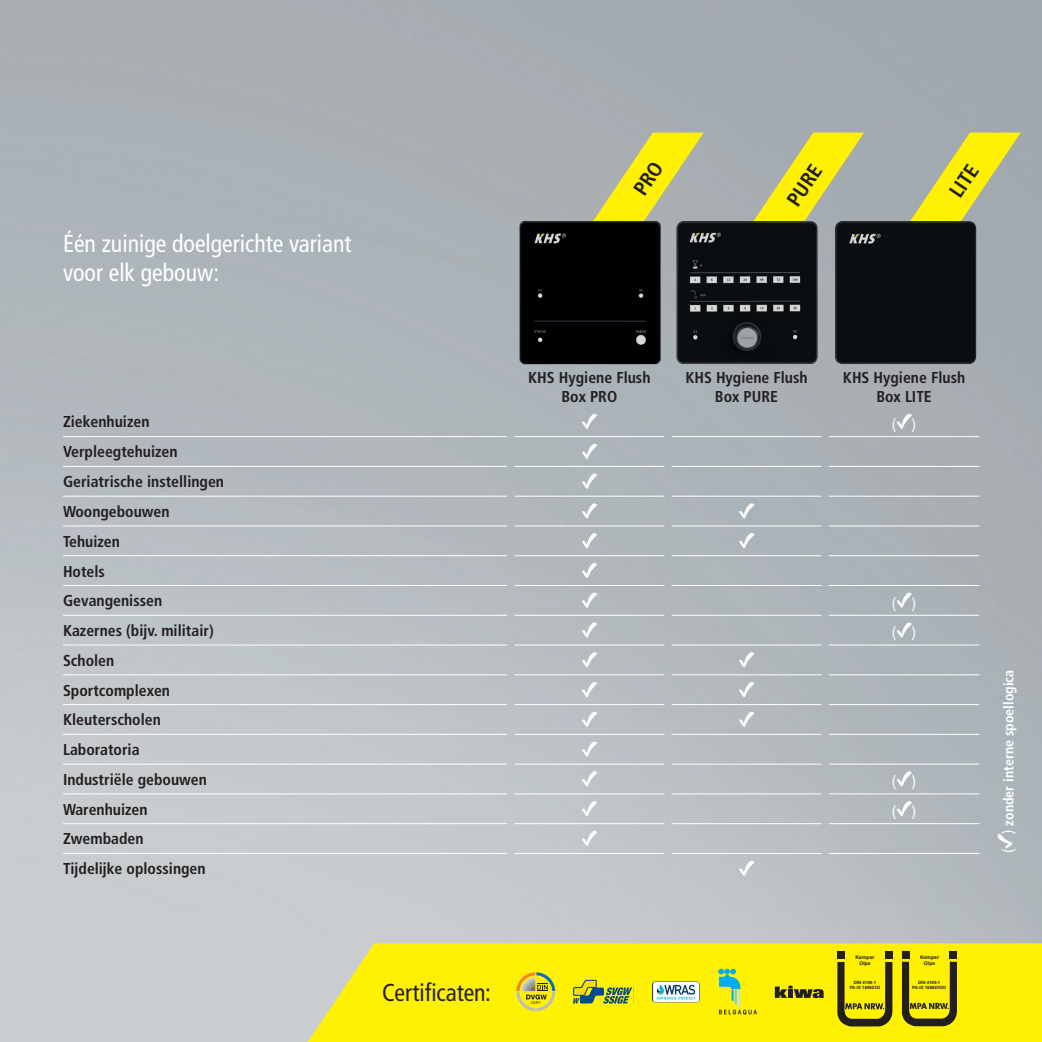
<style>
.page{position:relative;width:1042px;height:1042px;background:#fff}
.page>*{position:absolute;margin:0;border:0;box-sizing:border-box;transform-origin:0 0}
.t1{font:condensed 24.5px/29.4px "Frutiger LT Com";color:#fff}
.t2{font:condensed 24.5px "Frutiger LT Com";letter-spacing:-.005em;color:#231f20}
.t3{font:700 condensed 20.65px "Frutiger LT Com";color:#231f20}
.t4{font:700 condensed 15.75px/29.8px "Frutiger LT Com";color:#231f20;text-align:center}
.t5{font:condensed 15.75px "Frutiger LT Com";color:#fff}
.t6{font:700 condensed 14px "Frutiger LT Com";color:#fff}
.t7{font:700 5.08px/6.1px "Arial";color:#231f20;text-align:center}
.t8{font:700 4.38px/5.2px "Arial";color:#231f20;text-align:center}
.s1{font-weight:400;font-size:15.75px}
</style>
<div class="page">
<img style="left:0;top:0;width:1042px;height:1042px">
<hr style="left:63px;top:436px;width:444px;height:1px;background:#fff">
<hr style="left:63px;top:466px;width:444px;height:1px;background:#fff">
<hr style="left:63px;top:496px;width:444px;height:1px;background:#fff">
<hr style="left:63px;top:525px;width:444px;height:1px;background:#fff">
<hr style="left:63px;top:555px;width:444px;height:1px;background:#fff">
<hr style="left:63px;top:585px;width:444px;height:1px;background:#fff">
<hr style="left:63px;top:615px;width:444px;height:1px;background:#fff">
<hr style="left:63px;top:644px;width:444px;height:1px;background:#fff">
<hr style="left:63px;top:674px;width:444px;height:1px;background:#fff">
<hr style="left:63px;top:704px;width:444px;height:1px;background:#fff">
<hr style="left:63px;top:734px;width:444px;height:1px;background:#fff">
<hr style="left:63px;top:764px;width:444px;height:1px;background:#fff">
<hr style="left:63px;top:793px;width:444px;height:1px;background:#fff">
<hr style="left:63px;top:823px;width:444px;height:1px;background:#fff">
<hr style="left:63px;top:853px;width:444px;height:1px;background:#fff">
<hr style="left:514px;top:436px;width:150px;height:1px;background:#fff">
<hr style="left:514px;top:466px;width:150px;height:1px;background:#fff">
<hr style="left:514px;top:496px;width:150px;height:1px;background:#fff">
<hr style="left:514px;top:525px;width:150px;height:1px;background:#fff">
<hr style="left:514px;top:555px;width:150px;height:1px;background:#fff">
<hr style="left:514px;top:585px;width:150px;height:1px;background:#fff">
<hr style="left:514px;top:615px;width:150px;height:1px;background:#fff">
<hr style="left:514px;top:644px;width:150px;height:1px;background:#fff">
<hr style="left:514px;top:674px;width:150px;height:1px;background:#fff">
<hr style="left:514px;top:704px;width:150px;height:1px;background:#fff">
<hr style="left:514px;top:734px;width:150px;height:1px;background:#fff">
<hr style="left:514px;top:764px;width:150px;height:1px;background:#fff">
<hr style="left:514px;top:793px;width:150px;height:1px;background:#fff">
<hr style="left:514px;top:823px;width:150px;height:1px;background:#fff">
<hr style="left:514px;top:853px;width:150px;height:1px;background:#fff">
<hr style="left:672px;top:436px;width:149px;height:1px;background:#fff">
<hr style="left:672px;top:466px;width:149px;height:1px;background:#fff">
<hr style="left:672px;top:496px;width:149px;height:1px;background:#fff">
<hr style="left:672px;top:525px;width:149px;height:1px;background:#fff">
<hr style="left:672px;top:555px;width:149px;height:1px;background:#fff">
<hr style="left:672px;top:585px;width:149px;height:1px;background:#fff">
<hr style="left:672px;top:615px;width:149px;height:1px;background:#fff">
<hr style="left:672px;top:644px;width:149px;height:1px;background:#fff">
<hr style="left:672px;top:674px;width:149px;height:1px;background:#fff">
<hr style="left:672px;top:704px;width:149px;height:1px;background:#fff">
<hr style="left:672px;top:734px;width:149px;height:1px;background:#fff">
<hr style="left:672px;top:764px;width:149px;height:1px;background:#fff">
<hr style="left:672px;top:793px;width:149px;height:1px;background:#fff">
<hr style="left:672px;top:823px;width:149px;height:1px;background:#fff">
<hr style="left:672px;top:853px;width:149px;height:1px;background:#fff">
<hr style="left:829px;top:436px;width:150px;height:1px;background:#fff">
<hr style="left:829px;top:466px;width:150px;height:1px;background:#fff">
<hr style="left:829px;top:496px;width:150px;height:1px;background:#fff">
<hr style="left:829px;top:525px;width:150px;height:1px;background:#fff">
<hr style="left:829px;top:555px;width:150px;height:1px;background:#fff">
<hr style="left:829px;top:585px;width:150px;height:1px;background:#fff">
<hr style="left:829px;top:615px;width:150px;height:1px;background:#fff">
<hr style="left:829px;top:644px;width:150px;height:1px;background:#fff">
<hr style="left:829px;top:674px;width:150px;height:1px;background:#fff">
<hr style="left:829px;top:704px;width:150px;height:1px;background:#fff">
<hr style="left:829px;top:734px;width:150px;height:1px;background:#fff">
<hr style="left:829px;top:764px;width:150px;height:1px;background:#fff">
<hr style="left:829px;top:793px;width:150px;height:1px;background:#fff">
<hr style="left:829px;top:823px;width:150px;height:1px;background:#fff">
<hr style="left:829px;top:853px;width:150px;height:1px;background:#fff">
<svg style="left:581px;top:413px;width:16px;height:17px"></svg>
<svg style="left:896px;top:413px;width:16px;height:17px"></svg>
<svg style="left:581px;top:443px;width:16px;height:17px"></svg>
<svg style="left:581px;top:473px;width:16px;height:16px"></svg>
<svg style="left:581px;top:503px;width:16px;height:16px"></svg>
<svg style="left:739px;top:503px;width:15px;height:16px"></svg>
<svg style="left:581px;top:533px;width:16px;height:16px"></svg>
<svg style="left:739px;top:533px;width:15px;height:16px"></svg>
<svg style="left:581px;top:562px;width:16px;height:17px"></svg>
<svg style="left:581px;top:592px;width:16px;height:16px"></svg>
<svg style="left:896px;top:592px;width:16px;height:16px"></svg>
<svg style="left:581px;top:622px;width:16px;height:16px"></svg>
<svg style="left:896px;top:622px;width:16px;height:16px"></svg>
<svg style="left:581px;top:652px;width:16px;height:16px"></svg>
<svg style="left:739px;top:652px;width:15px;height:16px"></svg>
<svg style="left:581px;top:681px;width:16px;height:17px"></svg>
<svg style="left:739px;top:681px;width:15px;height:17px"></svg>
<svg style="left:581px;top:711px;width:16px;height:16px"></svg>
<svg style="left:739px;top:711px;width:15px;height:16px"></svg>
<svg style="left:581px;top:741px;width:16px;height:16px"></svg>
<svg style="left:581px;top:771px;width:16px;height:16px"></svg>
<svg style="left:896px;top:771px;width:16px;height:16px"></svg>
<svg style="left:581px;top:800px;width:16px;height:17px"></svg>
<svg style="left:896px;top:800px;width:16px;height:17px"></svg>
<svg style="left:581px;top:830px;width:16px;height:17px"></svg>
<svg style="left:739px;top:860px;width:15px;height:16px"></svg>
<svg style="left:997px;top:833px;width:16px;height:16px"></svg>
<div style="left:834px;top:302px;width:142px;height:62px;background:#0b0e10"></div>
<img style="left:676px;top:302px;width:142px;height:62px">
<img style="left:519px;top:221px;width:142px;height:143px">
<svg style="left:308px;top:943px;width:734px;height:99px;background:#fbee0d"></svg>
<svg style="left:718px;top:969px;width:39px;height:45px;background:#c5dd36"></svg>
<div style="left:837px;top:951px;width:7px;height:8px;background:#231f20"></div>
<div style="left:885px;top:951px;width:7px;height:8px;background:#231f20"></div>
<svg style="left:837px;top:962px;width:55px;height:64px;background:#afa40c"></svg>
<div style="left:902px;top:951px;width:7px;height:8px;background:#231f20"></div>
<div style="left:950px;top:951px;width:7px;height:8px;background:#231f20"></div>
<svg style="left:902px;top:962px;width:55px;height:64px;background:#ada30c"></svg>
<svg style="left:516px;top:972px;width:39px;height:39px;background:#d0c734"></svg>
<svg style="left:573px;top:980px;width:59px;height:23px"></svg>
<img style="left:652px;top:981px;width:47px;height:21px">
<svg style="left:775px;top:985px;width:49px;height:13px"></svg>
<div style="left:788px;top:989px;width:5px;height:9px;background:#231f20"></div>
<svg style="left:539px;top:133px;width:482px;height:169px;background:#777854"></svg>
<h1 class="t1" style="left:63px;top:228px;width:290px">Één zuinige doelgerichte variant voor elk gebouw:</h1>
<h2 class="t3" style="left:781px;top:196px;width:47px;rotate:-56deg">PURE</h2>
<h2 class="t3" style="left:943px;top:188px;width:37px;rotate:-56deg">LITE</h2>
<p class="t4" style="left:528px;top:368px;width:124px;line-height:18.9px">KHS Hygiene Flush<br>Box PRO</p>
<p class="t4" style="left:685px;top:368px;width:124px;line-height:18.9px">KHS Hygiene Flush<br>Box PURE</p>
<p class="t4" style="left:843px;top:368px;width:124px;line-height:18.9px">KHS Hygiene Flush<br>Box LITE</p>
<p class="t4" style="left:63px;top:407px;width:88px">Ziekenhuizen</p>
<p class="t5" style="left:892px;top:414px;width:26px">( )</p>
<p class="t4" style="left:63px;top:437px;width:163px;text-align:left">Verpleegtehuizen<br>Geriatrische instellingen<br>Woongebouwen<br>Tehuizen<br>Hotels<br>Gevangenissen</p>
<p class="t5" style="left:892px;top:593px;width:26px">( )</p>
<p class="t4" style="left:63px;top:615px;width:152px">Kazernes (bijv. militair)</p>
<p class="t5" style="left:892px;top:623px;width:26px">( )</p>
<p class="t4" style="left:63px;top:645px;width:145px;text-align:left">Scholen<br>Sportcomplexen<br>Kleuterscholen<br>Laboratoria<br>Industriële gebouwen</p>
<p class="t5" style="left:892px;top:772px;width:26px">( )</p>
<p class="t4" style="left:63px;top:794px;width:86px">Warenhuizen</p>
<p class="t5" style="left:892px;top:802px;width:26px">( )</p>
<p class="t4" style="left:63px;top:824px;width:144px;text-align:left">Zwembaden<br>Tijdelijke oplossingen</p>
<p class="t7" style="left:855px;top:954px;width:20px">Kemper<br>Olpe</p>
<h1 class="t2" style="left:382px;top:977px;width:110px">Certificaten:</h1>
<p class="t8" style="left:849px;top:980px;width:32px">DIN 4109-1<br>PA-IX 16962/IO</p>
<p class="t7" style="left:920px;top:954px;width:20px">Kemper<br>Olpe</p>
<p class="t8" style="left:912px;top:979px;width:35px">DIN 4109-1<br>PA-IX 16963/IOO</p>
<p class="t6" style="left:1000px;top:853px;width:185px;rotate:-90deg"><span class="s1">( )</span> zonder interne spoellogica</p>
</div>
